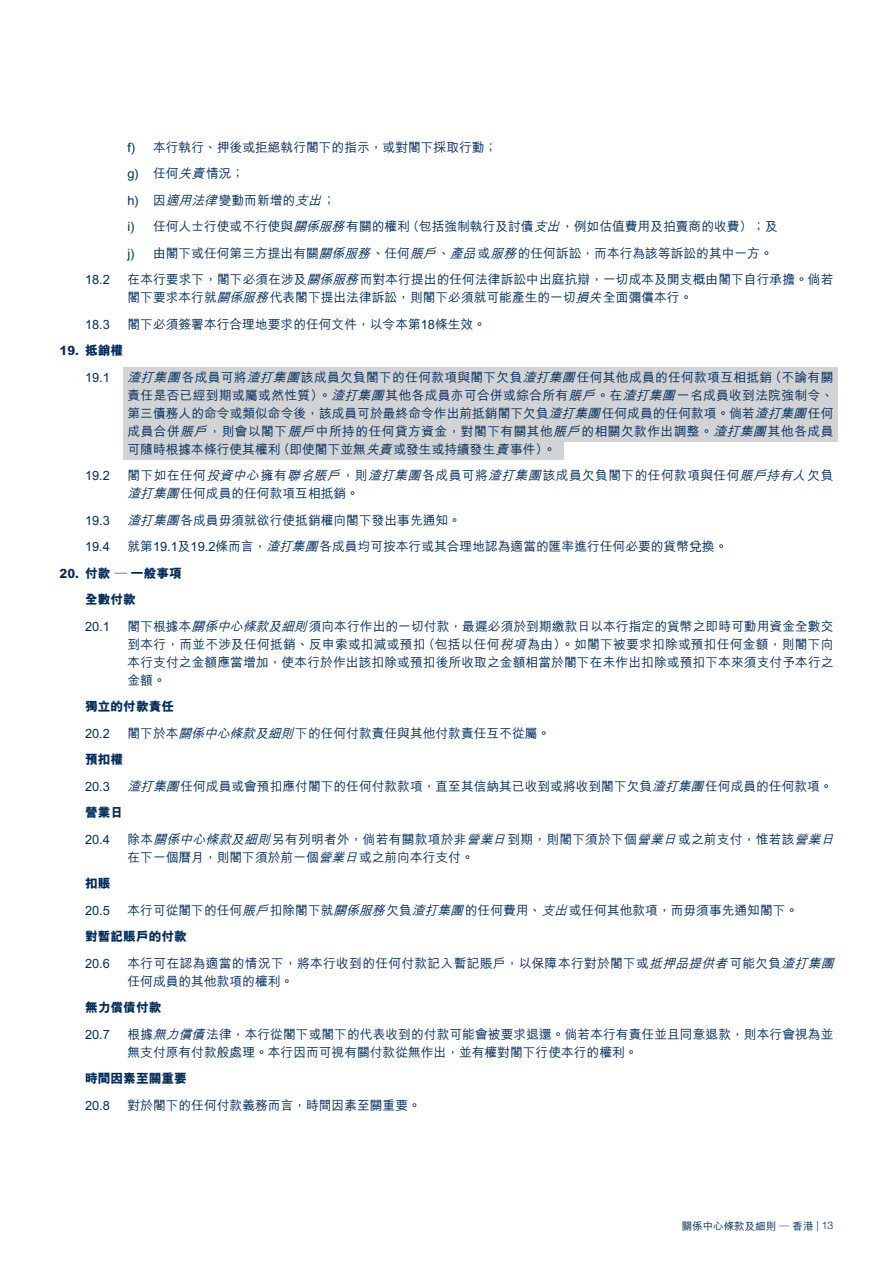
<style>
.page{position:relative;width:893px;height:1263px;background:#fff}
.page>*{position:absolute;margin:0;border:0;box-sizing:border-box;transform-origin:0 0}
.t1{font:500 12.75px/18px "M Hei";color:#002b5c}
.t2{font:500 12.75px/18px "M Hei";letter-spacing:.03em;color:#002b5c}
.t3{font:500 12.75px/18px "M Hei";letter-spacing:.025em;color:#002b5c}
.t4{font:800 12.75px/26.5px "M Hei";color:#002b5c}
.t5{font:500 10.5px "M Hei";color:#002b5c}
.s1{font-style:italic}
.s2{font-family:"DF Hei Std W5";font-weight:400}
.s3{font-weight:800}
.s4{font-family:"Helvetica Neue LT Std";font-weight:300}
</style>
<div class="page">
<div style="left:123px;top:367px;width:715px;height:75px;background:#d1d3d4"></div>
<div style="left:123px;top:385px;width:440px;height:75px;background:#d1d3d4"></div>
<p class="t1" style="left:128px;top:134px;width:652px;line-height:26.5px">f) 本行執行、押後或拒絕執行閣下的指示，或對閣下採取行動；<br>g) 任何<span class="s1">失責</span>情況；<br>h) 因<span class="s1">適用法律</span>變動而新增的<span class="s1">支出</span>；<br>i) 任何人士行使或不行使與<span class="s1">關係服務</span>有關的權利（包括強制執行及討債<span class="s1">支出</span>，例如估值費用及拍賣商的收費）；及j) 由閣下或任何第三方提出有關<span class="s1">關係服務</span>、任何<span class="s1">賬戶</span>、<span class="s1">產品</span>或<span class="s1">服務</span>的任何訴訟，而本行為該等訴訟的其中一方。</p>
<p class="t1" style="left:85px;top:271px;width:26px">18.2</p>
<p class="t1" style="left:128px;top:271px;width:707px">在本行要求下，閣下必須在涉及<span class="s1">關係服務</span>而對本行提出的任何法律訴訟中出庭抗辯，一切成本及開支概由閣下自行承擔。倘若閣下要求本行就<span class="s1">關係服務</span>代表閣下提出法律訴訟，則閣下必須就可能產生的一切<span class="s1">損失</span>全面彌償本行。</p>
<p class="t1" style="left:85px;top:315px;width:26px">18.3</p>
<p class="t1" style="left:128px;top:315px;width:360px">閣下必須簽署本行合理地要求的任何文件，以令本第18條生效。</p>
<p class="t4" style="left:60px;top:338px;width:65px">19. 抵銷權</p>
<p class="t1" style="left:85px;top:368px;width:26px">19.1</p>
<p class="t1" style="left:128px;top:368px;width:707px;text-align:justify"><span class="s1">渣打集團</span>各成員可將<span class="s1">渣打集團</span>該成員欠負閣下的任何款項與閣下欠負<span class="s1">渣打集團</span>任何其他成員的任何款項互相抵銷（不論有關責任是否已經到期或屬或然性質）。<span class="s1">渣打集團</span>其他各成員亦可合併或綜合所有<span class="s1">賬戶</span>。在<span class="s1">渣打集團</span>一名成員收到法院強制令、第三債務人的命令或類似命令後，該成員可於最終命令作出前抵銷閣下欠負<span class="s1">渣打集團</span>任何成員的任何款項。倘若<span class="s1">渣打集團</span>任何成員合併<span class="s1">賬戶</span>，則會以閣下<span class="s1">賬戶</span>中所持的任何貸方資金，對閣下有關其他<span class="s1">賬戶</span>的相關欠款作出調整。<span class="s1">渣打集團</span>其他各成員可隨時根據本條行使其權利（即使閣下並無<span class="s1">失責</span>或發生或持續發生<span class="s1">責</span>事件）。</p>
<p class="t1" style="left:85px;top:467px;width:26px">19.2</p>
<p class="t2" style="left:128px;top:467px;width:707px">閣下如在任何<span class="s1">投資中心</span>擁有<span class="s1">聯名賬戶</span>，則<span class="s1">渣打集團</span>各成員可將<span class="s1">渣打集團</span>該成員欠負閣下的任何款項與任何<span class="s1">賬戶持有人</span>欠負<span class="s1">渣打集團</span>任何成員的任何款項互相抵銷。</p>
<p class="t1" style="left:85px;top:511px;width:26px">19.3</p>
<p class="t1" style="left:128px;top:511px;width:335px"><span class="s1">渣打集團</span>各成員毋須就欲行使抵銷權向閣下發出事先通知。</p>
<p class="t1" style="left:85px;top:538px;width:26px">19.4</p>
<p class="t1" style="left:128px;top:538px;width:601px">就第19.1及19.2條而言，<span class="s1">渣打集團</span>各成員均可按本行或其合理地認為適當的匯率進行任何必要的貨幣<span class="s2">兌</span>換。</p>
<p class="t4" style="left:85px;top:561px;width:98px;text-indent:-26px">20. 付款 — 一般事項全數付款</p>
<p class="t1" style="left:85px;top:617px;width:26px">20.1</p>
<p class="t1" style="left:128px;top:617px;width:708px;text-align:justify">閣下根據本<span class="s1">關係中心條款及細則</span>須向本行作出的一切付款，最遲必須於到期繳款日以本行指定的貨幣之即時可動用資金全數交到本行，而並不涉及任何抵銷、反申索或扣減或預扣（包括以任何<span class="s1">稅項</span>為由）。如閣下被要求扣除或預扣任何金額，則閣下向本行支付之金額應當增加，使本行於作出該扣除或預扣後所收取之金額相當於閣下在未作出扣除或預扣下本來須支付予本行之金額。</p>
<p class="t4" style="left:85px;top:694px;width:91px">獨立的付款責任</p>
<p class="t1" style="left:85px;top:724px;width:26px">20.2</p>
<p class="t1" style="left:128px;top:724px;width:424px">閣下於本<span class="s1">關係中心條款及細則</span>下的任何付款責任與其他付款責任互不從屬。</p>
<p class="t4" style="left:85px;top:747px;width:40px">預扣權</p>
<p class="t1" style="left:85px;top:777px;width:26px">20.3</p>
<p class="t1" style="left:128px;top:777px;width:707px"><span class="s1">渣打集團</span>任何成員或會預扣應付閣下的任何付款款項，直至其信納其已收到或將收到閣下欠負<span class="s1">渣打集團</span>任何成員的任何款項。</p>
<p class="t4" style="left:85px;top:800px;width:40px">營業日</p>
<p class="t1" style="left:85px;top:830px;width:26px">20.4</p>
<p class="t1" style="left:128px;top:830px;width:711px">除本<span class="s1">關係中心條款及細則</span>另有列明者外，倘若有關款項於非<span class="s1">營業日</span>到期，則閣下須於下個<span class="s1">營業日</span>或之前支付，惟若該<span class="s1">營業日</span>在下一個曆月，則閣下須於前一個<span class="s1">營業日</span>或之前向本行支付。</p>
<p class="t4" style="left:85px;top:871px;width:27px">扣賬</p>
<p class="t1" style="left:85px;top:901px;width:26px">20.5</p>
<p class="t1" style="left:85px;top:897px;width:715px;line-height:26.5px;text-indent:43px">本行可從閣下的任何<span class="s1">賬戶</span>扣除閣下就<span class="s1">關係服務</span>欠負<span class="s1">渣打集團</span>的任何費用、<span class="s1">支出</span>或任何其他款項，而毋須事先通知閣下。<span class="s3">對暫記賬戶的付款</span></p>
<p class="t1" style="left:85px;top:954px;width:26px">20.6</p>
<p class="t3" style="left:128px;top:954px;width:711px">本行可在認為適當的情況下，將本行收到的任何付款記入暫記賬戶，以保障本行對於閣下或<span class="s1">抵押品提供者</span>可能欠負<span class="s1">渣打集團</span>任何成員的其他款項的權利。</p>
<p class="t4" style="left:85px;top:995px;width:78px">無力償債付款</p>
<p class="t1" style="left:85px;top:1025px;width:26px">20.7</p>
<p class="t1" style="left:128px;top:1025px;width:707px">根據<span class="s1">無力償債</span>法律，本行從閣下或閣下的代表收到的付款可能會被要求退還。倘若本行有責任並且同意退款，則本行會視為並無支付原有付款般處理。本行因而可視有關付款從無作出，並有權對閣下行使本行的權利。</p>
<p class="t4" style="left:85px;top:1066px;width:103px">時間因素至關重要</p>
<p class="t1" style="left:85px;top:1096px;width:26px">20.8</p>
<p class="t1" style="left:128px;top:1096px;width:295px">對於閣下的任何付款義務而言，時間因素至關重要。</p>
<p class="t5" style="left:682px;top:1220px;width:153px">關係中心條款及細則 — 香港 <span class="s4">| 13</span></p>
</div>
